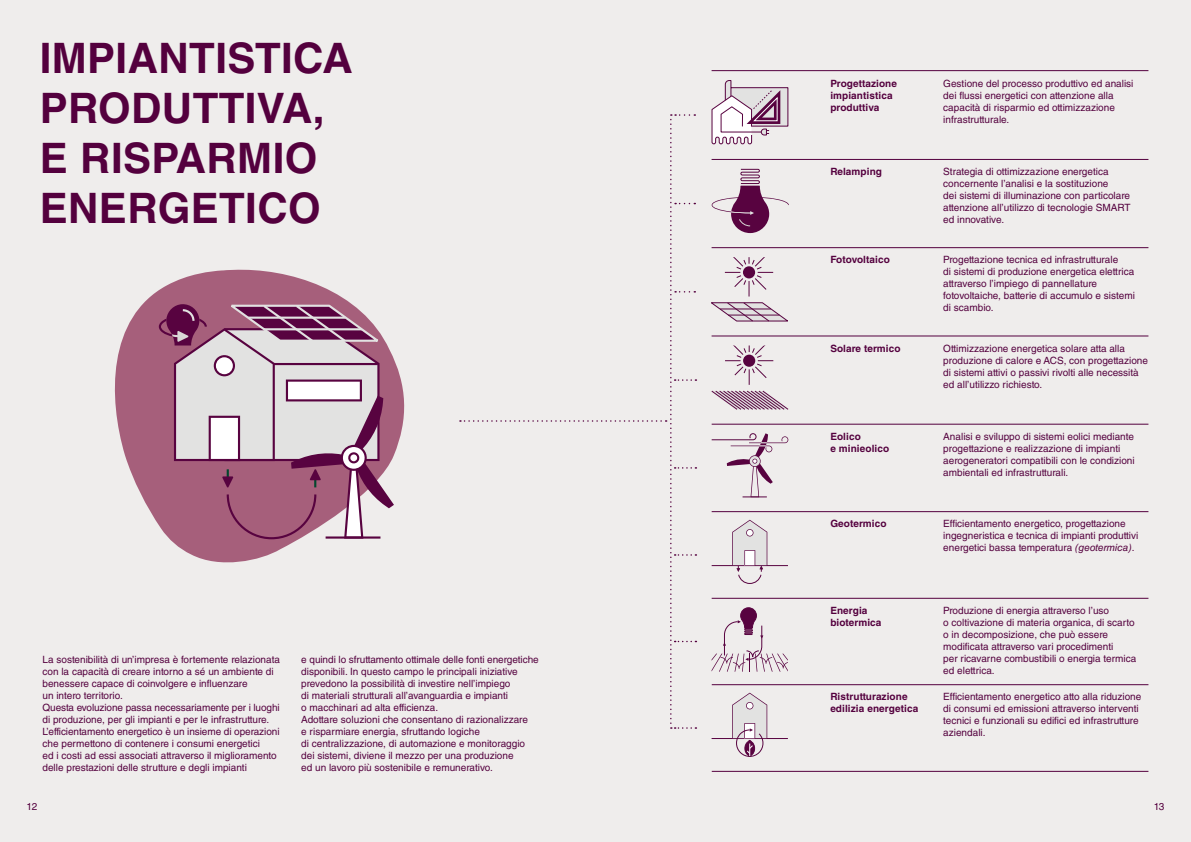
<style>
.page{position:relative;width:1191px;height:842px;background:#efedec}
.page>*{position:absolute;margin:0;border:0;box-sizing:border-box;transform-origin:0 0}
.t1{font:700 42px/50px "Helvetica LT Std";letter-spacing:.01em;color:#54003e}
.t2{font:10px/12px "Helvetica LT Std";color:#54003e}
.t3{font:700 10px/12px "Helvetica LT Std";letter-spacing:.01em;color:#54003e}
.s1{font-style:italic}
</style>
<div class="page">
<svg style="left:114px;top:269px;width:291px;height:294px"></svg>
<svg style="left:159px;top:303px;width:235px;height:237px"></svg>
<hr style="left:711px;top:70px;width:437px;height:1px;background:#54003e">
<svg style="left:711px;top:80px;width:77px;height:65px"></svg>
<hr style="left:711px;top:159px;width:437px;height:1px;background:#54003e">
<svg style="left:711px;top:169px;width:78px;height:64px"></svg>
<hr style="left:711px;top:247px;width:437px;height:1px;background:#54003e">
<svg style="left:724px;top:257px;width:49px;height:39px"></svg>
<svg style="left:711px;top:302px;width:77px;height:20px"></svg>
<hr style="left:711px;top:336px;width:437px;height:1px;background:#54003e">
<svg style="left:711px;top:345px;width:78px;height:65px"></svg>
<hr style="left:711px;top:424px;width:437px;height:1px;background:#54003e">
<svg style="left:711px;top:433px;width:77px;height:65px"></svg>
<hr style="left:711px;top:511px;width:437px;height:1px;background:#54003e">
<hr style="left:711px;top:565px;width:77px;height:1px;background:#580340">
<svg style="left:732px;top:520px;width:35px;height:64px"></svg>
<hr style="left:711px;top:598px;width:437px;height:1px;background:#54003e">
<svg style="left:711px;top:607px;width:77px;height:65px"></svg>
<hr style="left:711px;top:684px;width:437px;height:1px;background:#54003e">
<hr style="left:711px;top:771px;width:437px;height:1px;background:#54003e">
<hr style="left:711px;top:738px;width:77px;height:1px;background:#580340">
<svg style="left:732px;top:693px;width:35px;height:64px"></svg>
<svg style="left:460px;top:114px;width:236px;height:615px"></svg>
<p class="t1" style="left:40px;top:32px;width:314px">IMPIANTISTICA</p>
<p class="t1" style="left:40px;top:82px;width:286px">PRODUTTIVA,<br>E RISPARMIO<br>ENERGETICO</p>
<p class="t2" style="left:43px;top:653px;width:239px">La sostenibilità di un’impresa è fortemente relazionata con la capacità di creare intorno a sé un ambiente di benessere capace di coinvolgere e influenzare<br>un intero territorio.<br>Questa evoluzione passa necessariamente per i luoghi di produzione, per gli impianti e per le infrastrutture.<br>L’efficientamento energetico è un insieme di operazioni che permettono di contenere i consumi energetici<br>ed i costi ad essi associati attraverso il miglioramento delle prestazioni delle strutture e degli impianti</p>
<p class="t2" style="left:301px;top:653px;width:239px">e quindi lo sfruttamento ottimale delle fonti energetiche disponibili. In questo campo le principali iniziative prevedono la possibilità di investire nell’impiego<br>di materiali strutturali all’avanguardia e impianti<br>o macchinari ad alta efficienza.</p>
<p class="t2" style="left:301px;top:713px;width:228px">Adottare soluzioni che consentano di razionalizzare e risparmiare energia, sfruttando logiche<br>di centralizzazione, di automazione e monitoraggio dei sistemi, diviene il mezzo per una produzione<br>ed un lavoro più sostenibile e remunerativo.</p>
<p class="t3" style="left:830px;top:77px;width:68px">Progettazione impiantistica</p>
<p class="t3" style="left:830px;top:101px;width:51px">produttiva</p>
<p class="t2" style="left:943px;top:77px;width:192px">Gestione del processo produttivo ed analisi dei flussi energetici con attenzione alla capacità di risparmio ed ottimizzazione infrastrutturale.</p>
<p class="t3" style="left:830px;top:166px;width:53px">Relamping</p>
<p class="t2" style="left:943px;top:166px;width:189px">Strategia di ottimizzazione energetica concernente l’analisi e la sostituzione<br>dei sistemi di illuminazione con particolare attenzione all’utilizzo di tecnologie SMART ed innovative.</p>
<p class="t3" style="left:830px;top:253px;width:61px">Fotovoltaico</p>
<p class="t2" style="left:943px;top:253px;width:193px">Progettazione tecnica ed infrastrutturale<br>di sistemi di produzione energetica elettrica attraverso l’impiego di pannellature fotovoltaiche, batterie di accumulo e sistemi di scambio.</p>
<p class="t3" style="left:830px;top:342px;width:72px">Solare termico</p>
<p class="t2" style="left:943px;top:342px;width:206px">Ottimizzazione energetica solare atta alla produzione di calore e ACS, con progettazione di sistemi attivi o passivi rivolti alle necessità ed all’utilizzo richiesto.</p>
<p class="t3" style="left:830px;top:430px;width:32px">Eolico</p>
<p class="t3" style="left:830px;top:442px;width:60px">e minieolico</p>
<p class="t2" style="left:943px;top:431px;width:193px">Analisi e sviluppo di sistemi eolici mediante progettazione e realizzazione di impianti aerogeneratori compatibili con le condizioni ambientali ed infrastrutturali.</p>
<p class="t3" style="left:830px;top:517px;width:58px">Geotermico</p>
<p class="t2" style="left:943px;top:517px;width:196px">Efficientamento energetico, progettazione ingegneristica e tecnica di impianti produttivi energetici bassa temperatura <span class="s1">(geotermica)</span>.</p>
<p class="t3" style="left:830px;top:604px;width:53px">Energia biotermica</p>
<p class="t2" style="left:943px;top:604px;width:194px">Produzione di energia attraverso l’uso<br>o coltivazione di materia organica, di scarto o in decomposizione, che può essere modificata attraverso vari procedimenti<br>per ricavarne combustibili o energia termica ed elettrica.</p>
<p class="t3" style="left:830px;top:690px;width:89px">Ristrutturazione edilizia energetica</p>
<p class="t2" style="left:943px;top:690px;width:200px">Efficientamento energetico atto alla riduzione di consumi ed emissioni attraverso interventi tecnici e funzionali su edifici ed infrastrutture aziendali.</p>
<p class="t2" style="left:27px;top:801px;width:12px">12</p>
<p class="t2" style="left:1153px;top:801px;width:12px">13</p>
</div>
